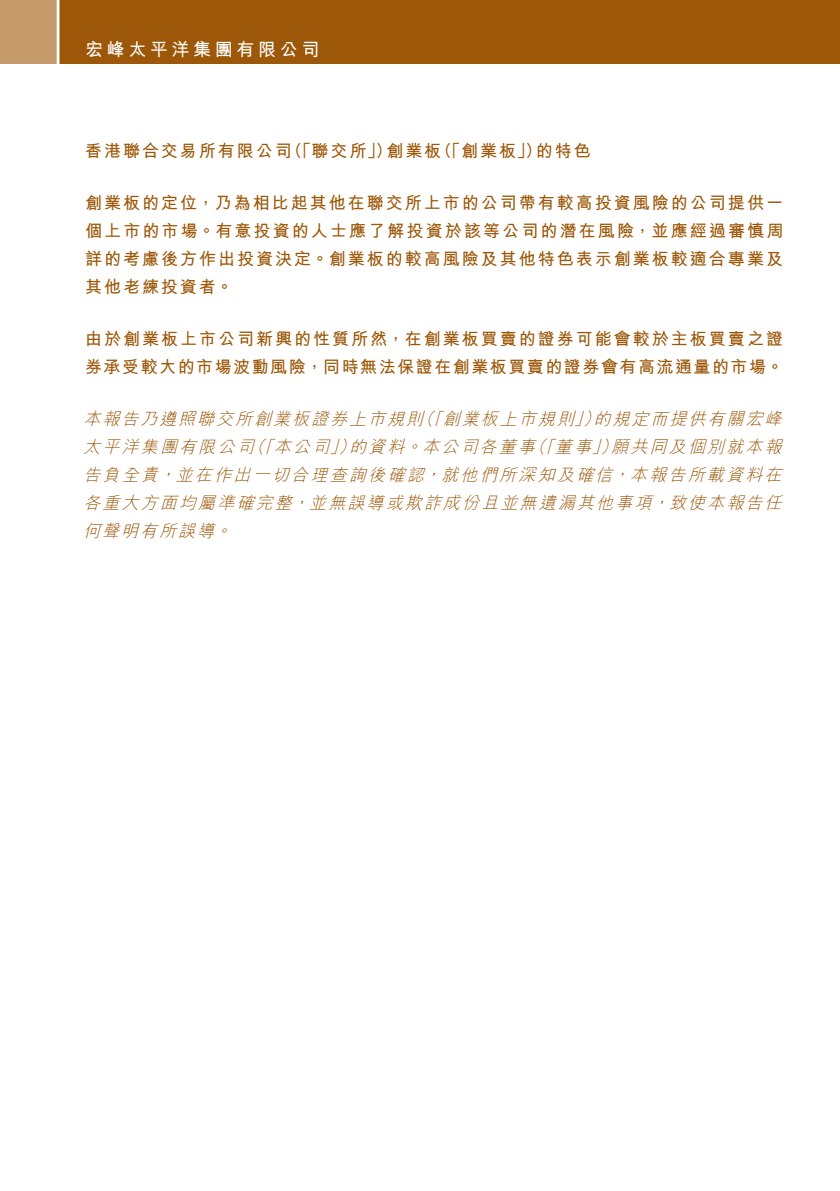
<style>
.page{position:relative;width:840px;height:1191px;background:#fff}
.page>*{position:absolute;margin:0;border:0;box-sizing:border-box;transform-origin:0 0}
.t1{font:700 18px "M Hei HK";letter-spacing:.2em;color:#fff}
.t2{font:700 17px/28px "M Hei HK";letter-spacing:.115em;color:#9c5708;text-align:justify}
.t3{font:italic 300 17px/28px "M Hei HK";color:#9c5708}
</style>
<div class="page">
<hr style="left:839px;top:0;width:1px;height:64px;background:#9c5708">
<div style="left:0;top:0;width:839px;height:64px;background:#9c5708"></div>
<div style="left:0;top:0;width:58px;height:64px;background:#c49a6b"></div>
<hr style="left:57px;top:0;width:2px;height:64px;background:#fff">
<p class="t1" style="left:85px;top:36px;width:235px">宏峰太平洋集團有限公司</p>
<p class="t2" style="left:85px;top:135px;width:208px">香港聯合交易所有限公司</p>
<p class="t2" style="left:85px;top:187px;width:699px">創業板的定位，乃為相比起其他在聯交所上市的公司帶有較高投資風險的公司提供一個上市的市場。有意投資的人士應了解投資於該等公司的潛在風險，並應經過審慎周詳的考慮後方作出投資決定。創業板的較高風險及其他特色表示創業板較適合專業及其他老練投資者。</p>
<p class="t2" style="left:85px;top:323px;width:699px">由於創業板上市公司新興的性質所然，在創業板買賣的證券可能會較於主板買賣之證券承受較大的市場波動風險，同時無法保證在創業板買賣的證券會有高流通量的市場。</p>
<p class="t3" style="left:593px;top:404px;width:195px">的規定而提供有關宏峰</p>
<p class="t2" style="left:285px;top:135px;width:108px">（「聯交所」）</p>
<p class="t2" style="left:386px;top:135px;width:56px">創業板</p>
<p class="t2" style="left:435px;top:135px;width:108px">（「創業板」）</p>
<p class="t2" style="left:535px;top:135px;width:56px">的特色</p>
<p class="t3" style="left:416px;top:404px;width:33px">（「</p>
<p class="t3" style="left:573px;top:404px;width:33px">」）</p>
<p class="t3" style="left:83px;top:404px;width:347px">本報告乃遵照聯交所創業板證券上市規則</p>
<p class="t3" style="left:442px;top:404px;width:138px">創業板上市規則</p>
<p class="t3" style="left:247px;top:432px;width:33px">（「</p>
<p class="t3" style="left:329px;top:432px;width:33px">」）</p>
<p class="t3" style="left:528px;top:432px;width:33px">（「</p>
<p class="t3" style="left:591px;top:432px;width:33px">」）</p>
<p class="t3" style="left:610px;top:432px;width:178px">願共同及個別就本報</p>
<p class="t3" style="left:83px;top:432px;width:178px">太平洋集團有限公司</p>
<p class="t3" style="left:349px;top:432px;width:63px">的資料</p>
<p class="t3" style="left:273px;top:432px;width:63px">本公司</p>
<p class="t3" style="left:422px;top:432px;width:120px">本公司各董事</p>
<p class="t3" style="left:554px;top:432px;width:44px">董事</p>
<p class="t3" style="left:404px;top:432px;width:25px">。</p>
<p class="t3" style="left:176px;top:460px;width:255px">並在作出一切合理查詢後確認</p>
<p class="t3" style="left:83px;top:460px;width:82px">告負全責</p>
<p class="t3" style="left:629px;top:460px;width:159px">本報告所載資料在</p>
<p class="t3" style="left:441px;top:460px;width:178px">就他們所深知及確信</p>
<p class="t3" style="left:158px;top:460px;width:25px">，</p>
<p class="t3" style="left:423px;top:460px;width:25px">，</p>
<p class="t3" style="left:612px;top:460px;width:25px">，</p>
<p class="t3" style="left:214px;top:488px;width:85px;text-indent:-131px">各重大方面均屬準確完整。</p>
<p class="t3" style="left:668px;top:488px;width:120px">致使本報告任</p>
<p class="t3" style="left:309px;top:488px;width:349px">並無誤導或欺詐成份且並無遺漏其他事項</p>
<p class="t3" style="left:292px;top:488px;width:25px">，</p>
<p class="t3" style="left:651px;top:488px;width:25px">，</p>
<p class="t3" style="left:83px;top:516px;width:138px">何聲明有所誤導</p>
</div>
